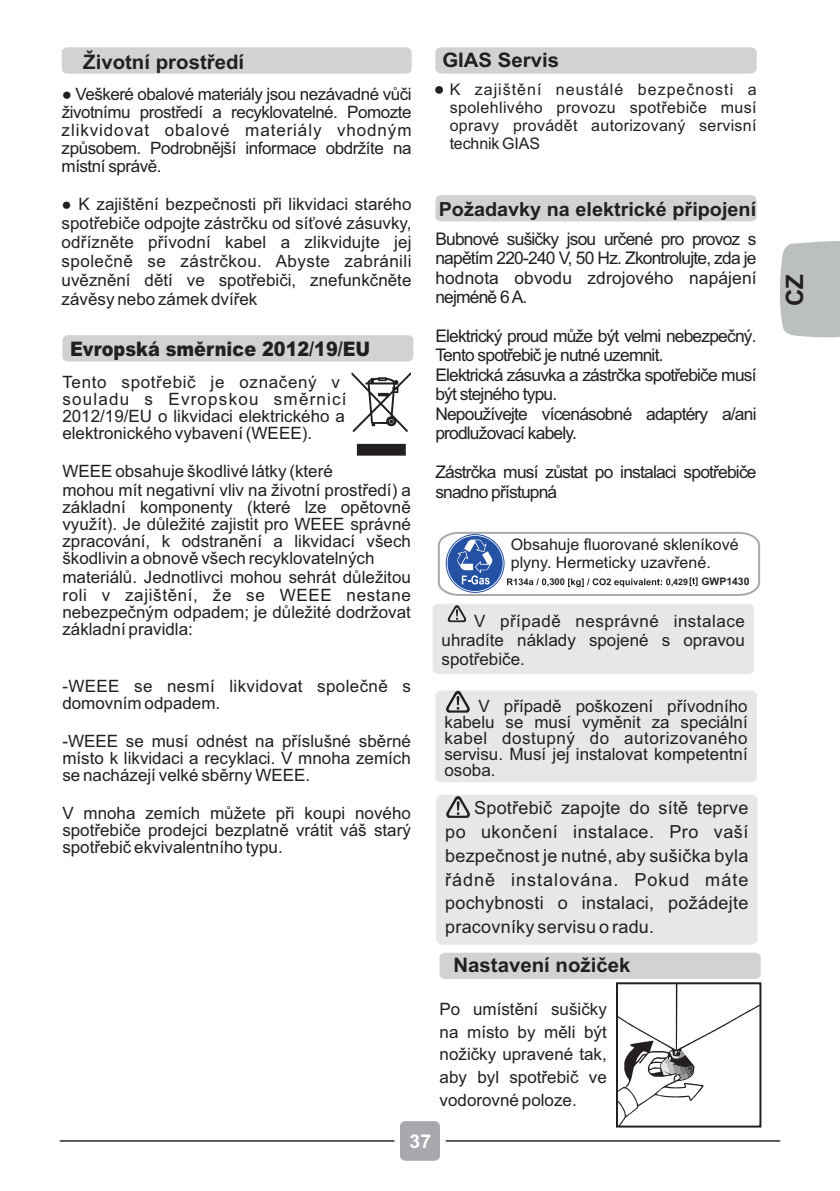
<style>
.page{position:relative;width:840px;height:1191px;background:#fff}
.page>*{position:absolute;margin:0;border:0;box-sizing:border-box;transform-origin:0 0}
.t1{font:700 24px "Arial";color:#231f20}
.t2{font:700 20px "Arial";color:#231f20}
.t3{font:900 20px "Arial";color:#231f20;scale:.88 1}
.t4{font:700 19.4px "Arial";color:#231f20}
.t5{font:700 19px "Arial";color:#fff}
.t6{font:18px/23.8px "Arial";letter-spacing:.015em;color:#231f20;text-align:justify}
.t7{font:17.4px/19.4px "Arial";letter-spacing:-.045em;color:#231f20}
.t8{font:17px/17px "Arial";color:#231f20;text-align:justify}
.t9{font:17px/17px "Arial";letter-spacing:.02em;color:#231f20}
.t10{font:16px/17.8px "Arial";color:#231f20;text-align:justify}
.t11{font:700 10.4px "Arial";color:#231f20}
.t12{font:700 9.4px "Arial";color:#231f20}
.t13{font:700 8.8px "Arial";color:#231f20}
</style>
<div class="page">
<svg style="left:62px;top:47px;width:349px;height:27px;background:#d2d3d4"></svg>
<div style="left:62px;top:335px;width:351px;height:26px;background:#d1d2d4"></div>
<svg style="left:351px;top:372px;width:60px;height:83px"></svg>
<div style="left:435px;top:195px;width:321px;height:26px;background:#d1d2d4"></div>
<svg style="left:435px;top:47px;width:321px;height:27px;background:#d2d3d5"></svg>
<svg style="left:439px;top:952px;width:322px;height:174px"></svg>
<hr style="left:60px;top:1140px;width:333px;height:1px;background:#231f20">
<hr style="left:446px;top:1140px;width:333px;height:1px;background:#231f20">
<div style="left:400px;top:1121px;width:39px;height:39px;background:#a8a9ad;border-radius:5px"></div>
<svg style="left:780px;top:241px;width:59px;height:97px;background:#bfc2c3"></svg>
<div style="left:432px;top:604px;width:321px;height:70px;background:#e6e7e9"></div>
<div style="left:435px;top:690px;width:321px;height:92px;background:#e6e7e9"></div>
<div style="left:436px;top:794px;width:321px;height:150px;background:#e6e7e9;border-radius:6px"></div>
<svg style="left:446px;top:796px;width:23px;height:22px"></svg>
<svg style="left:437px;top:531px;width:323px;height:65px"></svg>
<p class="t2" style="left:83px;top:54px;width:162px">Životní prostředí</p>
<p class="t8" style="left:62px;top:87px;width:351px;line-height:18px">● Veškeré obalové materiály jsou nezávadné vůči životnímu prostředí a recyklovatelné. Pomozte zlikvidovat obalové materiály vhodným způsobem. Podrobnější informace obdržíte na místní správě.</p>
<p class="t8" style="left:62px;top:196px;width:351px;line-height:19px">● K zajištění bezpečnosti při likvidaci starého spotřebiče odpojte zástrčku od síťové zásuvky, odřízněte přívodní kabel a zlikvidujte jej společně se zástrčkou. Abyste zabránili uvěznění dětí ve spotřebiči, znefunkčněte závěsy nebo zámek dvířek</p>
<p class="t3" style="left:70px;top:342px;width:342px">Evropská směrnice 2012/19/EU</p>
<p class="t8" style="left:62px;top:375px;width:285px;text-align:left">Tento spotřebič je označený v souladu s Evropskou směrnicí 2012/19/EU o likvidaci elektrického a elektronického vybavení (WEEE).</p>
<p class="t8" style="left:62px;top:463px;width:350px;line-height:19px">WEEE obsahuje škodlivé látky (které<br>mohou mít negativní vliv na životní prostředí) a</p>
<p class="t8" style="left:62px;top:500px;width:350px">základní komponenty (které lze opětovně využít). Je důležité zajistit pro WEEE správné zpracování, k odstranění a likvidací všech škodlivin a obnově všech recyklovatelných</p>
<p class="t8" style="left:62px;top:570px;width:350px">materiálů. Jednotlivci mohou sehrát důležitou roli v zajištění, že se WEEE nestane nebezpečným odpadem; je důležité dodržovat základní pravidla:</p>
<p class="t9" style="left:62px;top:679px;width:350px">-WEEE se nesmí likvidovat společně s domovním odpadem.</p>
<p class="t8" style="left:62px;top:734px;width:350px">-WEEE se musí odnést na příslušné sběrné místo k likvidaci a recyklaci. V mnoha zemích se nacházejí velké sběrny WEEE.</p>
<p class="t8" style="left:62px;top:806px;width:350px">V mnoha zemích můžete při koupi nového spotřebiče prodejci bezplatně vrátit váš starý spotřebič ekvivalentního typu.</p>
<p class="t2" style="left:442px;top:53px;width:118px">GIAS Servis</p>
<p class="t10" style="left:449px;top:82px;width:308px">K zajištění neustálé bezpečnosti a spolehlivého provozu spotřebiče musí opravy provádět autorizovaný servisní technik GIAS</p>
<p class="t6" style="left:433px;top:78px;width:12px">●</p>
<p class="t4" style="left:438px;top:202px;width:319px">Požadavky na elektrické připojení</p>
<p class="t7" style="left:435px;top:230px;width:322px;text-align:justify">Bubnové sušičky jsou určené pro provoz s napětím 220-240 V, 50 Hz. Zkontrolujte, zda je hodnota obvodu zdrojového napájení nejméně 6 A.</p>
<p class="t7" style="left:435px;top:328px;width:322px">Elektrický proud může být velmi nebezpečný.<br>Tento spotřebič je nutné uzemnit.<br>Elektrická zásuvka a zástrčka spotřebiče musí být stejného typu.<br>Nepoužívejte vícenásobné adaptéry a/ani prodlužovací kabely.</p>
<p class="t7" style="left:435px;top:464px;width:322px">Zástrčka musí zůstat po instalaci spotřebiče snadno přístupná</p>
<p class="t10" style="left:510px;top:537px;width:229px">Obsahuje fluorované skleníkové plyny. Hermeticky uzavřené.</p>
<p class="t12" style="left:549px;top:578px;width:17px">300</p>
<p class="t13" style="left:672px;top:578px;width:16px">429</p>
<p class="t11" style="left:701px;top:577px;width:49px">GWP1430</p>
<p class="t8" style="left:441px;top:613px;width:304px;line-height:19px;text-indent:32px">V případě nesprávné instalace uhradíte náklady spojené s opravou spotřebiče.</p>
<p class="t8" style="left:444px;top:700px;width:304px;line-height:16px;text-indent:34px">V případě poškození přívodního kabelu se musí vyměnit za speciální kabel dostupný do autorizovaného servisu. Musí jej instalovat kompetentní osoba.</p>
<p class="t6" style="left:445px;top:797px;width:304px;text-indent:29px">Spotřebič zapojte do sítě teprve po ukončení instalace. Pro vaší bezpečnost je nutné, aby sušička byla řádně instalována. Pokud máte pochybnosti o instalaci, požádejte pracovníky servisu o radu.</p>
<p class="t2" style="left:453px;top:957px;width:178px">Nastavení nožiček</p>
<p class="t8" style="left:439px;top:999px;width:169px;line-height:22.8px">Po umístění sušičky na místo by měli být nožičky upravené tak, aby byl spotřebič ve vodorovné poloze.</p>
<p class="t5" style="left:409px;top:1134px;width:23px">37</p>
<h1 class="t1" style="left:785px;top:306px;width:33px;rotate:-90deg">CZ</h1>
</div>
